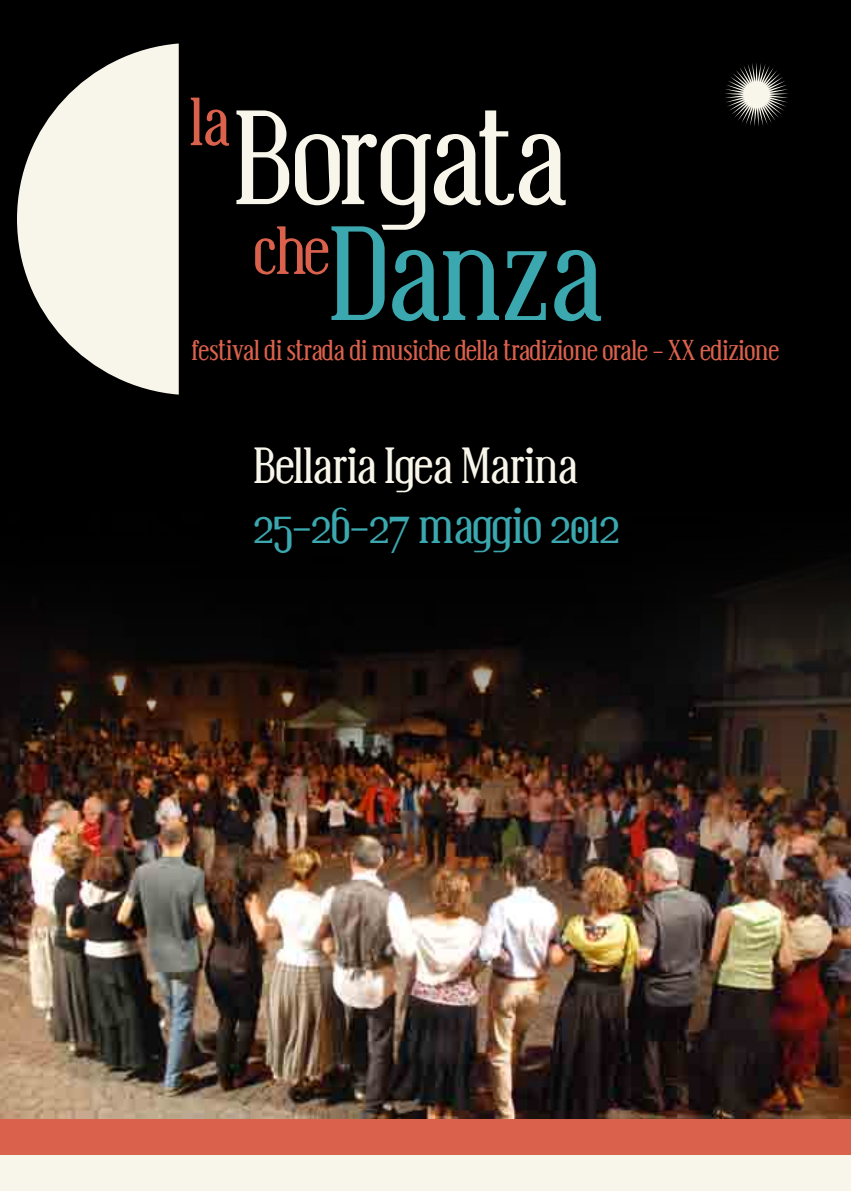
<style>
.page{position:relative;width:851px;height:1191px;background:#fff}
.page>*{position:absolute;margin:0;border:0;box-sizing:border-box;transform-origin:0 0}
.t1{font:131.4px/115.8px "Bistecca";color:#f8f6ea;text-align:right}
.t2{font:66.8px "Bistecca";color:#da614c}
.t3{font:49.4px "Bistecca";color:#f8f6ea}
.t4{font:49.4px "Bistecca";color:#3ba7ae}
.t5{font:28px "Bistecca";color:#da614c}
.s1{color:#3ba7ae}
</style>
<div class="page">
<div style="left:0;top:0;width:850px;height:1191px;background:#000"></div>
<img style="left:0;top:562px;width:850px;height:557px">
<svg style="left:17px;top:43px;width:162px;height:351px;fill:#f8f6ea"></svg>
<svg style="left:725px;top:63px;width:63px;height:63px"></svg>
<div style="left:0;top:1138px;width:850px;height:53px;background:#f8f6ea"></div>
<div style="left:0;top:1119px;width:850px;height:35px;background:#da614c"></div>
<h1 class="t1" style="left:190px;top:101px;width:414px"><sup>la</sup>Borgata<br><span class="s1">Danza</span></h1>
<h2 class="t2" style="left:253px;top:211px;width:77px">che</h2>
<p class="t5" style="left:192px;top:333px;width:588px">festival di strada di musiche della tradizione orale - XX edizione</p>
<h3 class="t3" style="left:253px;top:437px;width:325px">Bellaria Igea Marina</h3>
<h3 class="t4" style="left:253px;top:496px;width:367px">25-26-27 maggio 2012</h3>
</div>
